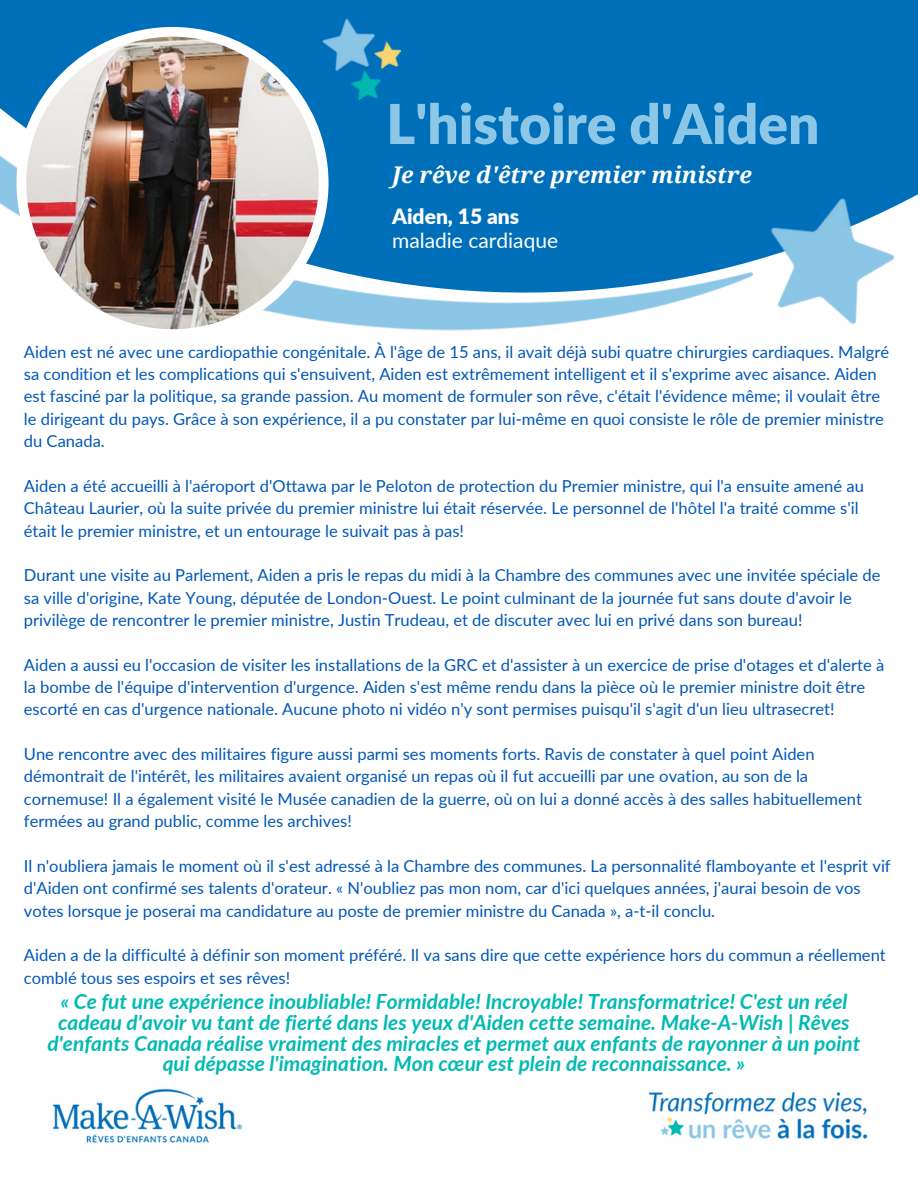
<style>
.page{position:relative;width:918px;height:1188px;background:#fff}
.page>*{position:absolute;margin:0;border:0;box-sizing:border-box;transform-origin:0 0}
.t1{font:900 55.05px "Lato";color:#8dc7e8}
.t2{font:italic 700 22.95px "Droid Serif";color:#fff}
.t3{font:21px "Lato";color:#fff}
.t4{font:900 21px "Lato";color:#fff}
.t5{font:italic 700 20.85px/20.9px "Lato";color:#00bab3;text-align:center}
.t6{font:16.5px/22.4px "Lato";color:#0057b8}
</style>
<div class="page">
<img style="left:648px;top:1092px;width:220px;height:47px">
<img style="left:0;top:0;width:918px;height:331px">
<div style="left:16px;top:27px;width:313px;height:312px;background:#fff;border-radius:50%"></div>
<img style="left:26px;top:37px;width:293px;height:292px;border-radius:50%">
<img style="left:311px;top:9px;width:76px;height:75px">
<img style="left:368px;top:36px;width:39px;height:40px">
<img style="left:344px;top:64px;width:44px;height:44px">
<img style="left:52px;top:1088px;width:191px;height:55px">
<h1 class="t1" style="left:386px;top:90px;width:435px">L'histoire d'Aiden</h1>
<h2 class="t2" style="left:392px;top:161px;width:361px">Je rêve d'être premier ministre</h2>
<p class="t4" style="left:392px;top:203px;width:129px">Aiden, 15 ans</p>
<p class="t3" style="left:392px;top:227px;width:168px">maladie cardiaque</p>
<p class="t6" style="left:24px;top:340px;width:867px">Aiden est né avec une cardiopathie congénitale. À l'âge de 15 ans, il avait déjà subi quatre chirurgies cardiaques. Malgré sa condition et les complications qui s'ensuivent, Aiden est extrêmement intelligent et il s'exprime avec aisance. Aiden est fasciné par la politique, sa grande passion. Au moment de formuler son rêve, c'était l'évidence même; il voulait être le dirigeant du pays. Grâce à son expérience, il a pu constater par lui-même en quoi consiste le rôle de premier ministre du Canada.</p>
<p class="t6" style="left:24px;top:474px;width:842px">Aiden a été accueilli à l'aéroport d'Ottawa par le Peloton de protection du Premier ministre, qui l'a ensuite amené au<br>Château Laurier, où la suite privée du premier ministre lui était réservée. Le personnel de l'hôtel l'a traité comme s'il était le premier ministre, et un entourage le suivait pas à pas!</p>
<p class="t6" style="left:24px;top:564px;width:858px">Durant une visite au Parlement, Aiden a pris le repas du midi à la Chambre des communes avec une invitée spéciale de sa ville d'origine, Kate Young, députée de London-Ouest. Le point culminant de la journée fut sans doute d'avoir le privilège de rencontrer le premier ministre, Justin Trudeau, et de discuter avec lui en privé dans son bureau!</p>
<p class="t6" style="left:24px;top:653px;width:862px">Aiden a aussi eu l'occasion de visiter les installations de la GRC et d'assister à un exercice de prise d'otages et d'alerte à la bombe de l'équipe d'intervention d'urgence. Aiden s'est même rendu dans la pièce où le premier ministre doit être escorté en cas d'urgence nationale. Aucune photo ni vidéo n'y sont permises puisqu'il s'agit d'un lieu ultrasecret!</p>
<p class="t6" style="left:24px;top:743px;width:840px">Une rencontre avec des militaires figure aussi parmi ses moments forts. Ravis de constater à quel point Aiden démontrait de l'intérêt, les militaires avaient organisé un repas où il fut accueilli par une ovation, au son de la cornemuse! Il a également visité le Musée canadien de la guerre, où on lui a donné accès à des salles habituellement fermées au grand public, comme les archives!</p>
<p class="t6" style="left:24px;top:854px;width:868px">Il n'oubliera jamais le moment où il s'est adressé à la Chambre des communes. La personnalité flamboyante et l'esprit vif d'Aiden ont confirmé ses talents d'orateur. « N'oubliez pas mon nom, car d'ici quelques années, j'aurai besoin de vos votes lorsque je poserai ma candidature au poste de premier ministre du Canada », a-t-il conclu.</p>
<p class="t6" style="left:24px;top:944px;width:864px">Aiden a de la difficulté à définir son moment préféré. Il va sans dire que cette expérience hors du commun a réellement comblé tous ses espoirs et ses rêves!</p>
<p class="t5" style="left:48px;top:990px;width:814px">« Ce fut une expérience inoubliable! Formidable! Incroyable! Transformatrice! C'est un réel cadeau d'avoir vu tant de fierté dans les yeux d'Aiden cette semaine. Make-A-Wish | Rêves d'enfants Canada réalise vraiment des miracles et permet aux enfants de rayonner à un point qui dépasse l'imagination. Mon cœur est plein de reconnaissance. »</p>
</div>
